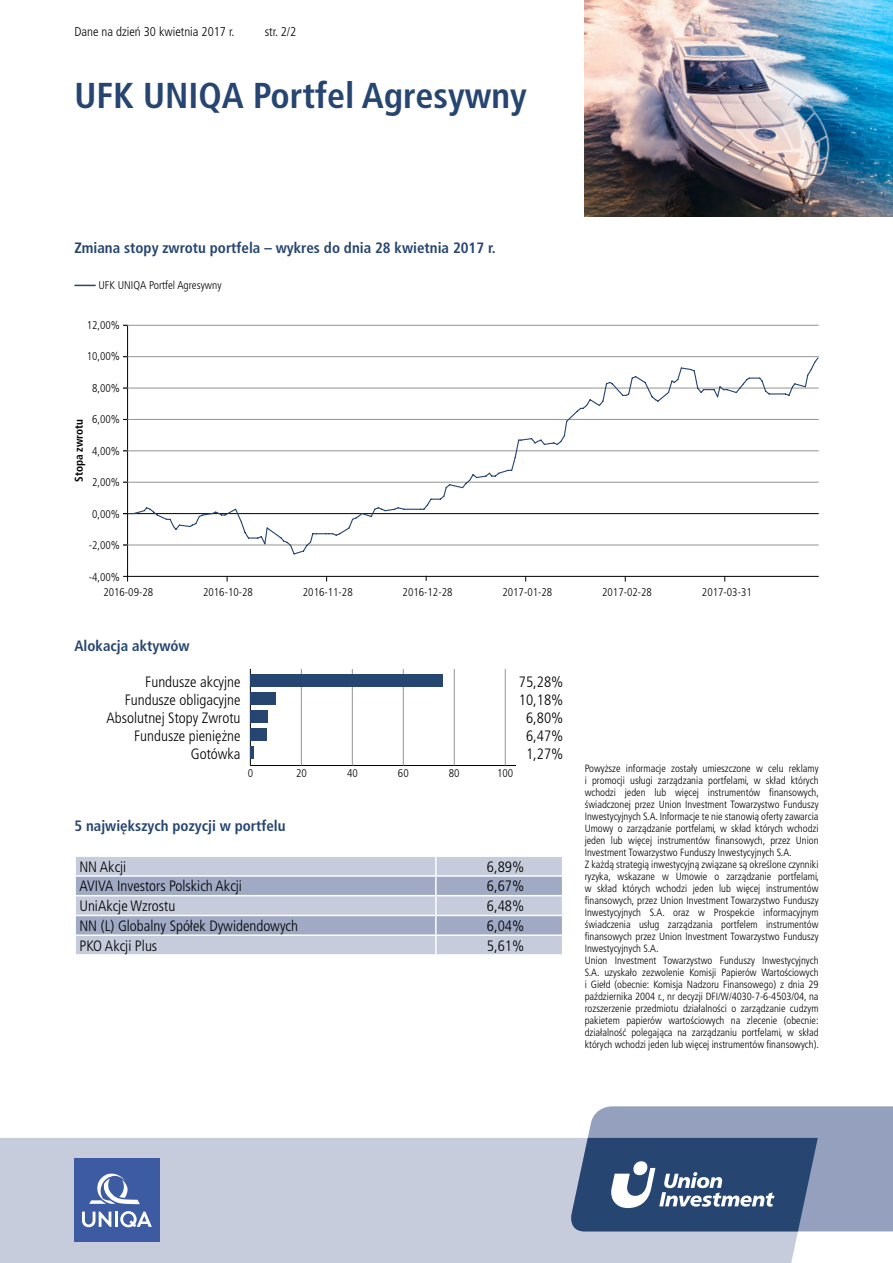
<style>
.page{position:relative;width:893px;height:1263px;background:#fff}
.page>*{position:absolute;margin:0;border:0;box-sizing:border-box;transform-origin:0 0}
.t1{font:700 condensed 36px "Frutiger LT Pro";color:#264570}
._04_Copy_10_pt{font:300 condensed 15px "Frutiger LT Pro";color:#000}
._03_Subhead_10_pt{font:700 condensed 15px "Frutiger LT Pro";color:#264570}
.t2{font:300 condensed 12.75px "Frutiger LT Pro";color:#000}
._07_Issue_details__p{font:300 condensed 11.25px "Frutiger LT Pro";color:#000}
._07_Issue_details__p-2{font:700 condensed 11.25px "Frutiger LT Pro";color:#000}
._07_Issue_details__p-3{font:300 condensed 10.5px/12px "Frutiger LT Pro";color:#000;text-align:justify}
</style>
<div class="page">
<div style="left:0;top:1138px;width:818px;height:125px;background:#c7ccdd"></div>
<svg style="left:568px;top:1106px;width:325px;height:125px"></svg>
<img style="left:585px;top:0;width:308px;height:217px">
<div style="left:74px;top:1159px;width:85px;height:83px;background:#3c5ba3"></div>
<svg style="left:82px;top:1211px;width:29px;height:16px"></svg>
<hr style="left:115px;top:1211px;width:3px;height:16px;background:#fff">
<svg style="left:120px;top:1211px;width:32px;height:16px"></svg>
<svg style="left:89px;top:1173px;width:51px;height:31px"></svg>
<svg style="left:74px;top:285px;width:22px;height:1px"></svg>
<svg style="left:75px;top:857px;width:488px;height:97px"></svg>
<hr style="left:250px;top:765px;width:266px;height:1px;background:#000">
<hr style="left:301px;top:669px;width:1px;height:96px;background:#939393">
<hr style="left:352px;top:669px;width:1px;height:96px;background:#939393">
<hr style="left:403px;top:669px;width:1px;height:96px;background:#939393">
<hr style="left:454px;top:669px;width:1px;height:96px;background:#939393">
<hr style="left:505px;top:669px;width:1px;height:96px;background:#939393">
<hr style="left:250px;top:669px;width:1px;height:96px;background:#000">
<hr style="left:127px;top:325px;width:1px;height:256px;background:#000">
<hr style="left:123px;top:576px;width:696px;height:1px;background:#000">
<hr style="left:123px;top:325px;width:696px;height:1px;background:#939393">
<svg style="left:250px;top:746px;width:3px;height:13px"></svg>
<div style="left:250px;top:728px;width:17px;height:13px;background:#264570"></div>
<div style="left:250px;top:710px;width:18px;height:13px;background:#264570"></div>
<div style="left:250px;top:692px;width:26px;height:13px;background:#264570"></div>
<div style="left:250px;top:674px;width:192px;height:13px;background:#264570"></div>
<svg style="left:127px;top:356px;width:692px;height:199px"></svg>
<p class="t2" style="left:74px;top:24px;width:162px">Dane na dzień 30 kwietnia 2017 r.</p>
<p class="t2" style="left:265px;top:24px;width:33px">str. 2/2</p>
<h1 class="t1" style="left:74px;top:75px;width:454px">UFK UNIQA Portfel Agresywny</h1>
<p class="_03_Subhead_10_pt" style="left:74px;top:239px;width:423px">Zmiana stopy zwrotu portfela – wykres do dnia 28 kwietnia 2017 r.</p>
<p class="_07_Issue_details__p" style="left:98px;top:279px;width:125px">UFK UNIQA Portfel Agresywny</p>
<p class="_07_Issue_details__p" style="left:87px;top:318px;width:35px">12,00%</p>
<p class="_07_Issue_details__p" style="left:87px;top:350px;width:35px">10,00%</p>
<p class="_07_Issue_details__p" style="left:92px;top:381px;width:30px">8,00%</p>
<p class="_07_Issue_details__p" style="left:92px;top:413px;width:30px">6,00%</p>
<p class="_07_Issue_details__p" style="left:92px;top:444px;width:30px">4,00%</p>
<p class="_07_Issue_details__p" style="left:92px;top:476px;width:30px">2,00%</p>
<p class="_07_Issue_details__p" style="left:92px;top:507px;width:30px">0,00%</p>
<p class="_07_Issue_details__p" style="left:89px;top:539px;width:33px">-2,00%</p>
<p class="_07_Issue_details__p" style="left:89px;top:570px;width:33px">-4,00%</p>
<p class="_07_Issue_details__p-2" style="left:72px;top:482px;width:64px;rotate:-90deg">Stopa zwrotu</p>
<p class="_07_Issue_details__p" style="left:103px;top:586px;width:51px">2016-09-28</p>
<p class="_07_Issue_details__p" style="left:203px;top:586px;width:51px">2016-10-28</p>
<p class="_07_Issue_details__p" style="left:303px;top:586px;width:51px">2016-11-28</p>
<p class="_07_Issue_details__p" style="left:403px;top:586px;width:51px">2016-12-28</p>
<p class="_07_Issue_details__p" style="left:502px;top:586px;width:51px">2017-01-28</p>
<p class="_07_Issue_details__p" style="left:602px;top:586px;width:51px">2017-02-28</p>
<p class="_07_Issue_details__p" style="left:702px;top:586px;width:51px">2017-03-31</p>
<p class="_03_Subhead_10_pt" style="left:74px;top:636px;width:117px">Alokacja aktywów</p>
<p class="_04_Copy_10_pt" style="left:145px;top:673px;width:97px">Fundusze akcyjne</p>
<p class="_04_Copy_10_pt" style="left:125px;top:691px;width:117px">Fundusze obligacyjne</p>
<p class="_04_Copy_10_pt" style="left:107px;top:709px;width:135px">Absolutnej Stopy Zwrotu</p>
<p class="_04_Copy_10_pt" style="left:134px;top:727px;width:108px">Fundusze pieniężne</p>
<p class="_04_Copy_10_pt" style="left:191px;top:745px;width:51px">Gotówka</p>
<p class="_04_Copy_10_pt" style="left:519px;top:673px;width:46px">75,28%</p>
<p class="_04_Copy_10_pt" style="left:519px;top:691px;width:46px">10,18%</p>
<p class="_04_Copy_10_pt" style="left:526px;top:709px;width:39px">6,80%</p>
<p class="_04_Copy_10_pt" style="left:526px;top:727px;width:39px">6,47%</p>
<p class="_04_Copy_10_pt" style="left:526px;top:745px;width:39px">1,27%</p>
<p class="_07_Issue_details__p" style="left:248px;top:767px;width:7px">0</p>
<p class="_07_Issue_details__p" style="left:296px;top:767px;width:12px">20</p>
<p class="_07_Issue_details__p" style="left:347px;top:767px;width:12px">40</p>
<p class="_07_Issue_details__p" style="left:398px;top:767px;width:12px">60</p>
<p class="_07_Issue_details__p" style="left:449px;top:767px;width:12px">80</p>
<p class="_07_Issue_details__p" style="left:497px;top:767px;width:18px">100</p>
<p class="_03_Subhead_10_pt" style="left:74px;top:817px;width:213px">5 największych pozycji w portfelu</p>
<p class="_04_Copy_10_pt" style="left:79px;top:858px;width:48px">NN Akcji</p>
<p class="_04_Copy_10_pt" style="left:487px;top:858px;width:39px">6,89%</p>
<p class="_04_Copy_10_pt" style="left:79px;top:878px;width:164px">AVIVA Investors Polskich Akcji</p>
<p class="_04_Copy_10_pt" style="left:487px;top:878px;width:39px">6,67%</p>
<p class="_04_Copy_10_pt" style="left:79px;top:897px;width:97px">UniAkcje Wzrostu</p>
<p class="_04_Copy_10_pt" style="left:487px;top:897px;width:39px">6,48%</p>
<p class="_04_Copy_10_pt" style="left:79px;top:917px;width:220px">NN (L) Globalny Spółek Dywidendowych</p>
<p class="_04_Copy_10_pt" style="left:487px;top:917px;width:39px">6,04%</p>
<p class="_04_Copy_10_pt" style="left:79px;top:937px;width:79px">PKO Akcji Plus</p>
<p class="_04_Copy_10_pt" style="left:487px;top:937px;width:39px">5,61%</p>
<p class="_07_Issue_details__p-3" style="left:585px;top:763px;width:236px">Powyższe informacje zostały umieszczone w celu reklamy i promocji usługi zarządzania portfelami, w skład których wchodzi jeden lub więcej instrumentów finansowych, świadczonej przez Union Investment Towarzystwo Funduszy Inwestycyjnych S.A. Informacje te nie stanowią oferty zawarcia Umowy o zarządzanie portfelami, w skład których wchodzi jeden lub więcej instrumentów finansowych, przez Union Investment Towarzystwo Funduszy Inwestycyjnych S.A.</p>
<p class="_07_Issue_details__p-3" style="left:585px;top:859px;width:236px">Z każdą strategią inwestycyjną związane są określone czynniki ryzyka, wskazane w Umowie o zarządzanie portfelami, w skład których wchodzi jeden lub więcej instrumentów finansowych, przez Union Investment Towarzystwo Funduszy Inwestycyjnych S.A. oraz w Prospekcie informacyjnym świadczenia usług zarządzania portfelem instrumentów finansowych przez Union Investment Towarzystwo Funduszy Inwestycyjnych S.A.</p>
<p class="_07_Issue_details__p-3" style="left:585px;top:955px;width:236px">Union Investment Towarzystwo Funduszy Inwestycyjnych S.A. uzyskało zezwolenie Komisji Papierów Wartościowych i Giełd (obecnie: Komisja Nadzoru Finansowego) z dnia 29 października 2004 r., nr decyzji DFI/W/4030-7-6-4503/04, na rozszerzenie przedmiotu działalności o zarządzanie cudzym pakietem papierów wartościowych na zlecenie (obecnie: działalność polegająca na zarządzaniu portfelami, w skład których wchodzi jeden lub więcej instrumentów finansowych).</p>
</div>
